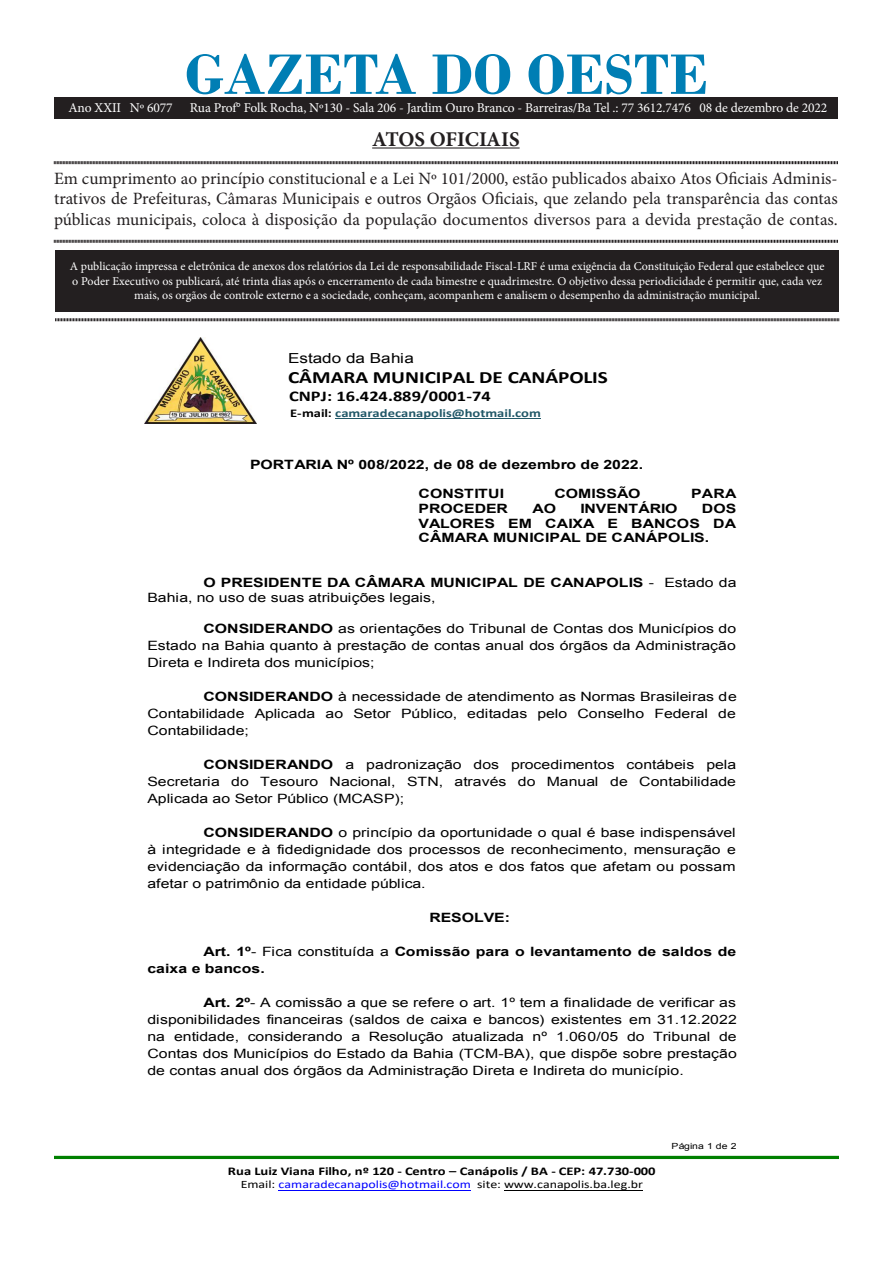
<style>
.page{position:relative;width:893px;height:1263px;background:#fff}
.page>*{position:absolute;margin:0;border:0;box-sizing:border-box;transform-origin:0 0}
.t1{font:700 60px "Bodoni";color:#007eb4}
.t2{font:700 21px "Minion Pro";letter-spacing:-.005em;color:#231f20}
.t3{font:17.25px/20.7px "Minion Pro";color:#231f20;text-align:justify}
.t4{font:700 17.25px "Calibri";letter-spacing:-.005em;color:#000;scale:1.23 1}
.t5{font:700 14.85px "Calibri";letter-spacing:.005em;color:#000;scale:1.23 1}
.t6{font:13.8px "Arial";color:#000;scale:1.23 1}
.t7{font:13.5px "Minion Pro";letter-spacing:-.01em;color:#fff}
.t8{font:12.9px/17px "Arial";letter-spacing:.005em;color:#000;text-align:justify;scale:1.23 1}
.t9{font:700 12.9px/14.7px "Arial";color:#000;text-align:justify;scale:1.23 1}
.t10{font:12px/14.4px "Minion Pro";color:#fff;text-align:center}
.t11{font:700 11.85px "Calibri";letter-spacing:-.005em;color:#000;scale:1.23 1}
.t12{font:700 11.85px "Calibri";color:#215868;scale:1.23 1}
.t13{font:11.25px "Calibri";color:#000;scale:1.23 1}
.t14{font:8.4px "Arial";letter-spacing:.02em;color:#000;scale:1.23 1}
.s1{color:#000}
.s2{font-weight:700}
.s3{font-weight:400}
.s4{color:#00f}
</style>
<div class="page">
<div style="left:55px;top:250px;width:784px;height:61px;background:#231f20"></div>
<hr style="left:372px;top:147px;width:148px;height:2px;background:#231f20">
<svg style="left:54px;top:161px;width:784px;height:4px;background:#908e8e"></svg>
<svg style="left:54px;top:239px;width:784px;height:4px;background:#908e8e"></svg>
<svg style="left:55px;top:318px;width:784px;height:4px;background:#908e8e"></svg>
<div style="left:54px;top:98px;width:784px;height:20px;background:#231f20"></div>
<img style="left:144px;top:338px;width:112px;height:86px">
<hr style="left:335px;top:418px;width:206px;height:1px;background:#215868">
<hr style="left:279px;top:1190px;width:192px;height:1px;background:#00f">
<hr style="left:504px;top:1190px;width:139px;height:1px;background:#000">
<hr style="left:54px;top:1156px;width:785px;height:3px;background:#008000">
<p class="t1" style="left:185px;top:39px;width:525px">GAZETA DO OESTE</p>
<p class="t2" style="left:372px;top:124px;width:149px">ATOS OFICIAIS</p>
<p class="t3" style="left:54px;top:168px;width:785px">Em cumprimento ao princípio constitucional e a Lei Nº 101/2000, estão publicados abaixo Atos Oficiais Adminis&shy;trativos de Prefeituras, Câmaras Municipais e outros Orgãos Oficiais, que zelando pela transparência das contas públicas municipais, coloca à disposição da população documentos diversos para a devida prestação de contas.</p>
<p class="t10" style="left:70px;top:259px;width:756px">A publicação impressa e eletrônica de anexos dos relatórios da Lei de responsabilidade Fiscal-LRF é uma exigência da Constituição Federal que estabelece que o Poder Executivo os publicará, até trinta dias após o encerramento de cada bimestre e quadrimestre. O objetivo dessa periodicidade é permitir que, cada vez mais, os orgãos de controle externo e a sociedade, conheçam, acompanhem e analisem o desempenho da administração municipal.</p>
<p class="t7" style="left:68px;top:98px;width:106px">Ano XXII Nº 6077</p>
<p class="t7" style="left:190px;top:98px;width:639px">Rua Prof° Folk Rocha, Nº130 - Sala 206 - Jardim Ouro Branco - Barreiras/Ba Tel .: 77 3612.7476 08 de dezembro de 2022</p>
<p class="t6" style="left:288px;top:349px;width:104px">Estado da Bahia</p>
<p class="t4" style="left:288px;top:365px;width:262px">CÂMARA MUNICIPAL DE CANÁPOLIS</p>
<p class="t5" style="left:289px;top:386px;width:166px">CNPJ: 16.424.889/0001-74</p>
<p class="t12" style="left:290px;top:404px;width:205px"><span class="s1">E-mail:</span> camaradecanapolis@hotmail.com</p>
<p class="t9" style="left:250px;top:457px;width:321px">PORTARIA Nº 008/2022, de 08 de dezembro de 2022.</p>
<p class="t9" style="left:419px;top:487px;width:71px">CONSTITUI</p>
<p class="t9" style="left:554px;top:487px;width:71px">COMISSÃO</p>
<p class="t9" style="left:691px;top:487px;width:38px">PARA</p>
<p class="t9" style="left:419px;top:501px;width:74px">PROCEDER</p>
<p class="t9" style="left:533px;top:501px;width:21px">AO</p>
<p class="t9" style="left:580px;top:501px;width:80px">INVENTÁRIO</p>
<p class="t9" style="left:419px;top:501px;width:260px;text-indent:283px">DOS VALORES EM CAIXA E BANCOS DA CÂMARA MUNICIPAL DE CANÁPOLIS.</p>
<p class="t8" style="left:147px;top:575px;width:480px;line-height:14.9px;text-indent:56px"><span class="s2">O PRESIDENTE DA CÂMARA MUNICIPAL DE CANAPOLIS</span> - Estado da<br>Bahia, no uso de suas atribuições legais,</p>
<p class="t8" style="left:147px;top:620px;width:480px;text-indent:56px"><span class="s2">CONSIDERANDO</span> as orientações do Tribunal de Contas dos Municípios do Estado na Bahia quanto à prestação de contas anual dos órgãos da Administração Direta e Indireta dos municípios;</p>
<p class="t8" style="left:147px;top:688px;width:481px;text-indent:56px"><span class="s2">CONSIDERANDO</span> à necessidade de atendimento as Normas Brasileiras de Contabilidade Aplicada ao Setor Público, editadas pelo Conselho Federal de Contabilidade;</p>
<p class="t8" style="left:147px;top:756px;width:480px;text-indent:56px"><span class="s2">CONSIDERANDO</span> a padronização dos procedimentos contábeis pela Secretaria do Tesouro Nacional, STN, através do Manual de Contabilidade Aplicada ao Setor Público (MCASP);</p>
<p class="t8" style="left:147px;top:824px;width:480px;text-indent:56px"><span class="s2">CONSIDERANDO</span> o princípio da oportunidade o qual é base indispensável à integridade e à fidedignidade dos processos de reconhecimento, mensuração e evidenciação da informação contábil, dos atos e dos fatos que afetam ou possam afetar o patrimônio da entidade pública.</p>
<p class="t9" style="left:429px;top:910px;width:67px">RESOLVE:</p>
<p class="t9" style="left:147px;top:943px;width:480px;line-height:17px;text-indent:56px">Art. 1º<span class="s3">- Fica constituída a</span> Comissão para o levantamento de saldos de caixa e bancos.</p>
<p class="t8" style="left:147px;top:994px;width:481px;text-indent:56px"><span class="s2">Art. 2º</span>- A comissão a que se refere o art. 1º tem a finalidade de verificar as disponibilidades financeiras (saldos de caixa e bancos) existentes em 31.12.2022 na entidade, considerando a Resolução atualizada nº 1.060/05 do Tribunal de Contas dos Municípios do Estado da Bahia (TCM-BA), que dispõe sobre prestação de contas anual dos órgãos da Administração Direta e Indireta do município.</p>
<p class="t11" style="left:228px;top:1162px;width:349px">Rua Luiz Viana Filho, nº 120 - Centro – Canápolis / BA - CEP: 47.730-000</p>
<p class="t13" style="left:241px;top:1177px;width:328px">Email: <span class="s4">camaradecanapolis@hotmail.com</span> site: www.canapolis.ba.leg.br</p>
<p class="t14" style="left:671px;top:1141px;width:54px">Página 1 de 2</p>
</div>
